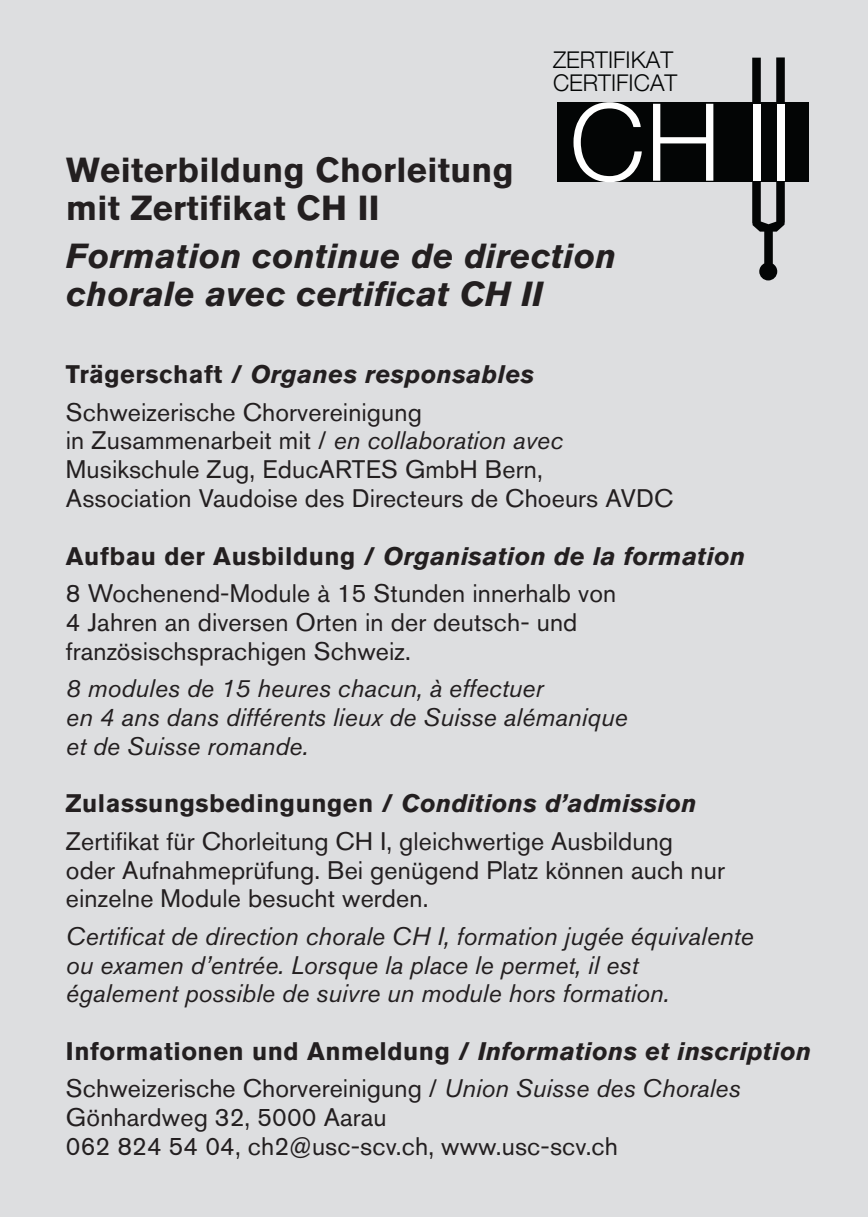
<style>
.page{position:relative;width:868px;height:1217px;background:#fff}
.page>*{position:absolute;margin:0;border:0;box-sizing:border-box;transform-origin:0 0}
.t1{font:300 107.7px "Helvetica Neue";color:#fff}
.t2{font:italic 700 34.5px/38.4px "Akzidenz Grotesk BQ";letter-spacing:.005em;color:#231f20}
.t3{font:700 34.5px/38.4px "Akzidenz Grotesk BQ";letter-spacing:.01em;color:#231f20}
.t4{font:25.2px/28.8px "Akzidenz Grotesk BQ";letter-spacing:.005em;color:#231f20}
.t5{font:italic 25.2px/28.8px "Akzidenz Grotesk BQ";color:#231f20}
.t6{font:300 23.1px/23.1px "Helvetica Neue";color:#030505}
.s1{font-weight:700}
.s2{font-weight:700;font-style:italic}
.s3{font-style:italic}
</style>
<div class="page">
<div style="left:0;top:0;width:867px;height:1216px;background:#dddee0"></div>
<svg style="left:752px;top:57px;width:32px;height:223px"></svg>
<div style="left:557px;top:103px;width:251px;height:79px;background:#030505"></div>
<p class="t6" style="left:553px;top:46px;width:126px">ZERTIFIKAT<br>CERTIFICAT</p>
<h1 class="t1" style="left:569px;top:55px;width:224px">CH II</h1>
<h2 class="t3" style="left:66px;top:150px;width:449px">Weiterbildung Chorleitung mit Zertifikat CH II</h2>
<h2 class="t2" style="left:66px;top:236px;width:551px">Formation continue de direction chorale avec certificat CH II</h2>
<p class="t4" style="left:66px;top:355px;width:470px;line-height:37.2px"><span class="s1">Trägerschaft /</span> <span class="s2">Organes responsables<br></span>Schweizerische Chorvereinigung</p>
<p class="t4" style="left:66px;top:426px;width:609px">in Zusammenarbeit mit / <span class="s3">en collaboration avec<br></span>Musikschule Zug, EducARTES GmbH Bern,<br>Association Vaudoise des Directeurs de Choeurs AVDC</p>
<p class="t4" style="left:66px;top:537px;width:681px;line-height:37.2px"><span class="s1">Aufbau der Ausbildung /</span> <span class="s2">Organisation de la formation<br></span>8 Wochenend-Module à 15 Stunden innerhalb von</p>
<p class="t4" style="left:66px;top:607px;width:513px">4 Jahren an diversen Orten in der deutsch- und französischsprachigen Schweiz.</p>
<p class="t5" style="left:66px;top:673px;width:563px">8 modules de 15 heures chacun, à effectuer<br>en 4 ans dans différents lieux de Suisse alémanique et de Suisse romande.</p>
<p class="t4" style="left:66px;top:784px;width:632px;line-height:37.2px"><span class="s1">Zulassungsbedingungen /</span> <span class="s2">Conditions d’admission<br></span>Zertifikat für Chorleitung CH I, gleichwertige Ausbildung</p>
<p class="t4" style="left:66px;top:855px;width:660px">oder Aufnahmeprüfung. Bei genügend Platz können auch nur einzelne Module besucht werden.</p>
<p class="t5" style="left:66px;top:921px;width:689px">Certificat de direction chorale CH I, formation jugée équivalente ou examen d’entrée. Lorsque la place le permet, il est également possible de suivre un module hors formation.</p>
<p class="t4" style="left:66px;top:1032px;width:746px;line-height:37.2px"><span class="s1">Informationen und Anmeldung /</span> <span class="s2">Informations et inscription<br></span>Schweizerische Chorvereinigung / <span class="s3">Union Suisse des Chorales</span></p>
<p class="t4" style="left:66px;top:1102px;width:553px">Gönhardweg 32, 5000 Aarau<br>062 824 54 04, ch2@usc-scv.ch, www.usc-scv.ch</p>
</div>
